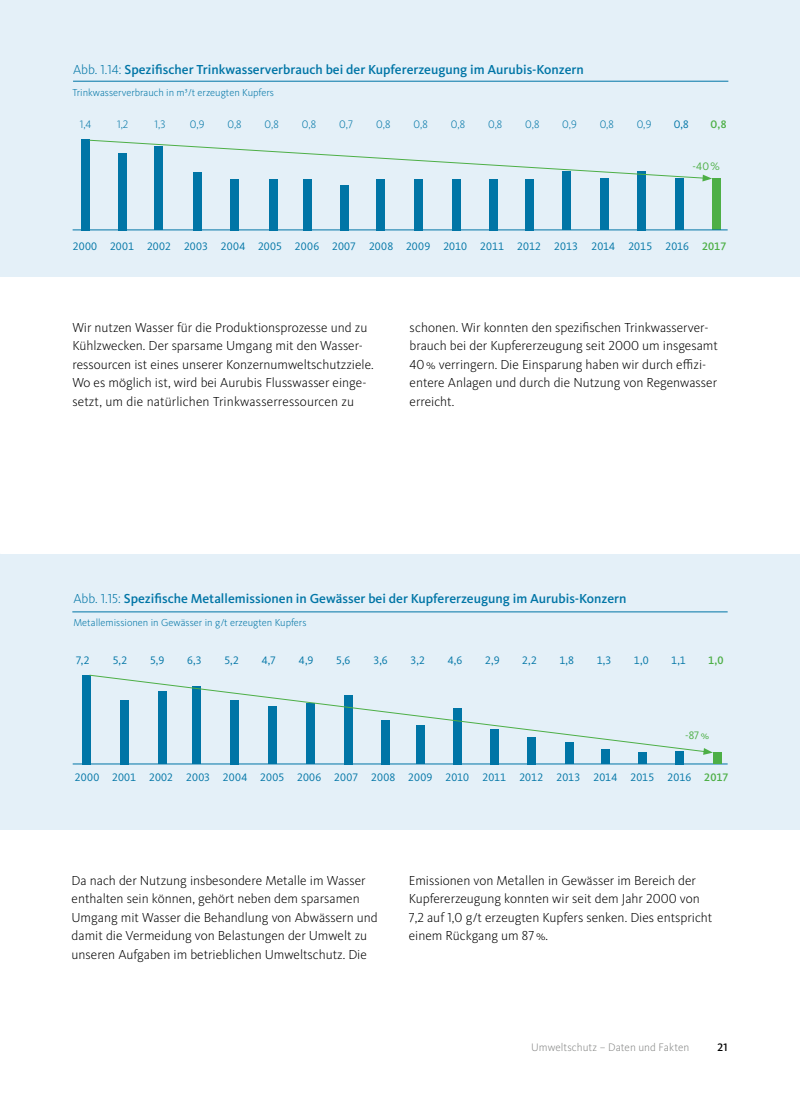
<style>
.page{position:relative;width:800px;height:1106px;background:#fff}
.page>*{position:absolute;margin:0;border:0;box-sizing:border-box;transform-origin:0 0}
.t1{font:300 13.5px/18.5px "Kievit Pro";color:#000}
.t2{font:500 13.5px "Kievit Pro";color:#0075a6}
.t3{font:11.25px "Kievit Pro";letter-spacing:.005em;color:#0075a6}
.t4{font:300 11.25px "Kievit Pro";color:#0075a6}
.t5{font:300 11.25px "Kievit Pro";letter-spacing:.005em;color:#868786}
.t6{font:11.25px "Kievit Pro";color:#4daf46}
.t7{font:500 11.25px "Kievit Pro";color:#4daf46}
.t8{font:500 11.25px "Kievit Pro";color:#000}
.t9{font:300 10.5px "Kievit Pro";color:#0075a6}
.s1{font-weight:300}
.s2{font-weight:500;color:#4daf46}
</style>
<div class="page">
<div style="left:0;top:0;width:799px;height:276px;background:#e4f0f8"></div>
<div style="left:0;top:553px;width:799px;height:276px;background:#e4f0f8"></div>
<hr style="left:73px;top:81px;width:655px;height:1px;background:#0075a6">
<div style="left:118px;top:153px;width:9px;height:77px;background:#0075a6"></div>
<div style="left:154px;top:147px;width:9px;height:83px;background:#0075a6"></div>
<div style="left:82px;top:139px;width:8px;height:91px;background:#0075a6"></div>
<div style="left:303px;top:179px;width:9px;height:51px;background:#0075a6"></div>
<div style="left:376px;top:179px;width:9px;height:51px;background:#0075a6"></div>
<div style="left:414px;top:179px;width:8px;height:51px;background:#0075a6"></div>
<div style="left:452px;top:179px;width:8px;height:51px;background:#0075a6"></div>
<div style="left:340px;top:185px;width:8px;height:45px;background:#0075a6"></div>
<div style="left:193px;top:172px;width:8px;height:58px;background:#0075a6"></div>
<div style="left:269px;top:179px;width:8px;height:51px;background:#0075a6"></div>
<div style="left:231px;top:179px;width:8px;height:51px;background:#0075a6"></div>
<div style="left:489px;top:179px;width:9px;height:51px;background:#0075a6"></div>
<div style="left:525px;top:179px;width:8px;height:51px;background:#0075a6"></div>
<div style="left:562px;top:171px;width:8px;height:59px;background:#0075a6"></div>
<div style="left:600px;top:179px;width:8px;height:51px;background:#0075a6"></div>
<div style="left:637px;top:171px;width:8px;height:59px;background:#0075a6"></div>
<div style="left:675px;top:178px;width:8px;height:52px;background:#0075a6"></div>
<svg style="left:89px;top:139px;width:623px;height:42px"></svg>
<div style="left:712px;top:178px;width:8px;height:52px;background:#4daf46"></div>
<hr style="left:73px;top:229px;width:654px;height:1px;background:#0075a6">
<hr style="left:72px;top:611px;width:655px;height:1px;background:#0075a6">
<div style="left:306px;top:703px;width:9px;height:61px;background:#0075a6"></div>
<div style="left:564px;top:742px;width:9px;height:22px;background:#0075a6"></div>
<div style="left:527px;top:737px;width:8px;height:27px;background:#0075a6"></div>
<div style="left:490px;top:729px;width:8px;height:35px;background:#0075a6"></div>
<div style="left:453px;top:707px;width:8px;height:57px;background:#0075a6"></div>
<div style="left:416px;top:725px;width:8px;height:39px;background:#0075a6"></div>
<div style="left:381px;top:720px;width:9px;height:44px;background:#0075a6"></div>
<div style="left:344px;top:695px;width:9px;height:69px;background:#0075a6"></div>
<div style="left:268px;top:706px;width:9px;height:58px;background:#0075a6"></div>
<div style="left:230px;top:700px;width:9px;height:64px;background:#0075a6"></div>
<div style="left:192px;top:686px;width:9px;height:78px;background:#0075a6"></div>
<div style="left:158px;top:691px;width:8px;height:73px;background:#0075a6"></div>
<div style="left:120px;top:700px;width:8px;height:64px;background:#0075a6"></div>
<div style="left:82px;top:675px;width:8px;height:89px;background:#0075a6"></div>
<div style="left:600px;top:749px;width:9px;height:15px;background:#0075a6"></div>
<div style="left:638px;top:752px;width:8px;height:12px;background:#0075a6"></div>
<div style="left:674px;top:751px;width:9px;height:13px;background:#0075a6"></div>
<hr style="left:73px;top:763px;width:654px;height:1px;background:#0075a6">
<svg style="left:89px;top:674px;width:614px;height:78px"></svg>
<svg style="left:703px;top:748px;width:9px;height:7px"></svg>
<div style="left:712px;top:752px;width:9px;height:12px;background:#4daf46"></div>
<p class="t2" style="left:73px;top:61px;width:512px"><span class="s1">Abb. 1.14:</span> Spezifischer Trinkwasserverbrauch bei der Kupfererzeugung im Aurubis-Konzern</p>
<p class="t9" style="left:72px;top:86px;width:203px">Trinkwasserverbrauch in m³/t erzeugten Kupfers</p>
<p class="t4" style="left:80px;top:117px;width:13px">1,4</p>
<p class="t4" style="left:117px;top:117px;width:13px">1,2</p>
<p class="t4" style="left:154px;top:117px;width:12px">1,3</p>
<p class="t4" style="left:190px;top:117px;width:16px">0,9</p>
<p class="t4" style="left:227px;top:117px;width:16px">0,8</p>
<p class="t4" style="left:264px;top:117px;width:16px">0,8</p>
<p class="t4" style="left:302px;top:117px;width:16px">0,8</p>
<p class="t4" style="left:339px;top:117px;width:15px">0,7</p>
<p class="t4" style="left:376px;top:117px;width:16px">0,8</p>
<p class="t4" style="left:413px;top:117px;width:16px">0,8</p>
<p class="t4" style="left:450px;top:117px;width:16px">0,8</p>
<p class="t4" style="left:488px;top:117px;width:16px">0,8</p>
<p class="t4" style="left:525px;top:117px;width:16px">0,8</p>
<p class="t4" style="left:562px;top:117px;width:16px">0,9</p>
<p class="t4" style="left:599px;top:117px;width:16px">0,8</p>
<p class="t4" style="left:636px;top:117px;width:16px">0,9</p>
<p class="t3" style="left:673px;top:117px;width:16px">0,8</p>
<p class="t7" style="left:710px;top:117px;width:17px">0,8</p>
<p class="t6" style="left:692px;top:159px;width:29px">-40%</p>
<p class="t3" style="left:73px;top:240px;width:655px">2000 2001 2002 2003 2004 2005 2006 2007 2008 2009 2010 2011 2012 2013 2014 2015 2016 <span class="s2">2017</span></p>
<p class="t1" style="left:72px;top:318px;width:303px">Wir nutzen Wasser für die Produktionsprozesse und zu Kühlzwecken. Der sparsame Umgang mit den Wasser&shy;ressourcen ist eines unserer Konzernumweltschutzziele.<br>Wo es möglich ist, wird bei Aurubis Flusswasser einge&shy;setzt, um die natürlichen Trinkwasserressourcen zu</p>
<p class="t1" style="left:409px;top:318px;width:310px">schonen. Wir konnten den spezifischen Trinkwasserver&shy;brauch bei der Kupfererzeugung seit 2000 um insgesamt 40% verringern. Die Einsparung haben wir durch effizi&shy;entere Anlagen und durch die Nutzung von Regenwasser erreicht.</p>
<p class="t2" style="left:73px;top:591px;width:554px"><span class="s1">Abb. 1.15:</span> Spezifische Metallemissionen in Gewässer bei der Kupfererzeugung im Aurubis-Konzern</p>
<p class="t9" style="left:73px;top:616px;width:234px">Metallemissionen in Gewässer in g/t erzeugten Kupfers</p>
<p class="t3" style="left:76px;top:654px;width:15px">7,2</p>
<p class="t3" style="left:113px;top:654px;width:16px">5,2</p>
<p class="t3" style="left:150px;top:654px;width:16px">5,9</p>
<p class="t3" style="left:187px;top:654px;width:16px">6,3</p>
<p class="t3" style="left:224px;top:654px;width:16px">5,2</p>
<p class="t3" style="left:262px;top:654px;width:16px">4,7</p>
<p class="t3" style="left:299px;top:654px;width:16px">4,9</p>
<p class="t3" style="left:336px;top:654px;width:16px">5,6</p>
<p class="t3" style="left:373px;top:654px;width:16px">3,6</p>
<p class="t3" style="left:410px;top:654px;width:16px">3,2</p>
<p class="t3" style="left:448px;top:654px;width:16px">4,6</p>
<p class="t3" style="left:485px;top:654px;width:16px">2,9</p>
<p class="t3" style="left:522px;top:654px;width:16px">2,2</p>
<p class="t3" style="left:559px;top:654px;width:16px">1,8</p>
<p class="t3" style="left:596px;top:654px;width:16px">1,3</p>
<p class="t3" style="left:633px;top:654px;width:16px">1,0</p>
<p class="t3" style="left:671px;top:654px;width:16px">1,1</p>
<p class="t7" style="left:708px;top:654px;width:17px">1,0</p>
<p class="t6" style="left:685px;top:728px;width:25px">-87%</p>
<p class="t3" style="left:75px;top:770px;width:655px">2000 2001 2002 2003 2004 2005 2006 2007 2008 2009 2010 2011 2012 2013 2014 2015 2016 <span class="s2">2017</span></p>
<p class="t1" style="left:72px;top:871px;width:307px">Da nach der Nutzung insbesondere Metalle im Wasser enthalten sein können, gehört neben dem sparsamen Umgang mit Wasser die Behandlung von Abwässern und damit die Vermeidung von Belastungen der Umwelt zu unseren Aufgaben im betrieblichen Umweltschutz. Die</p>
<p class="t1" style="left:409px;top:871px;width:305px">Emissionen von Metallen in Gewässer im Bereich der Kupfererzeugung konnten wir seit dem Jahr 2000 von 7,2 auf 1,0 g/t erzeugten Kupfers senken. Dies entspricht einem Rückgang um 87%.</p>
<p class="t5" style="left:531px;top:1040px;width:160px">Umweltschutz – Daten und Fakten</p>
<p class="t8" style="left:717px;top:1040px;width:12px">21</p>
</div>
